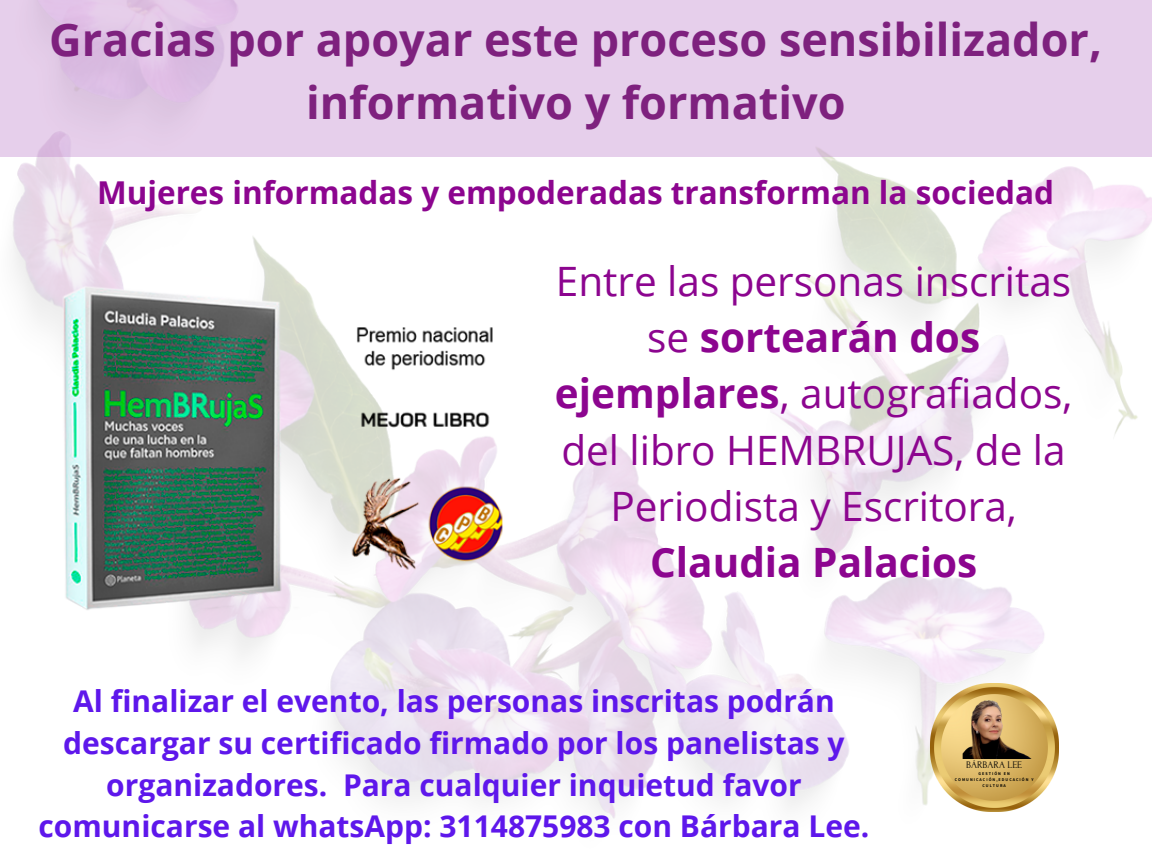
<style>
.page{position:relative;width:1152px;height:864px;background:#fff}
.page>*{position:absolute;margin:0;border:0;box-sizing:border-box;transform-origin:0 0}
.t1{font:700 45px/63px "Open Sans";color:#7e217e;text-align:center}
.t2{font:40.5px/56.2px "Open Sans";color:#8c058f;text-align:center}
.t3{font:700 40.5px "Open Sans";color:#8c058f}
.t4{font:700 31.5px "Open Sans";color:#8c058f}
.t5{font:700 30px/41.7px "Open Sans";color:#5e17eb;text-align:center}
.t6{font:10.2px "Forum";color:#000}
.t7{font:700 4.2px/5.8px "Assistant";letter-spacing:.25em;color:#000;text-align:center}
.s1{font-weight:700}
</style>
<div class="page">
<img style="left:0;top:156px;width:1152px;height:663px">
<svg style="left:0;top:0;width:1152px;height:156px;background:#e4cdea"></svg>
<img style="left:930px;top:684px;width:128px;height:127px">
<img style="left:962px;top:700px;width:85px;height:59px">
<img style="left:0;top:274px;width:576px;height:348px">
<h1 class="t1" style="left:49px;top:8px;width:1054px">Gracias por apoyar este proceso sensibilizador, informativo y formativo</h1>
<p class="t4" style="left:97px;top:170px;width:959px">Mujeres informadas y empoderadas transforman la sociedad</p>
<h2 class="t2" style="left:555px;top:252px;width:519px">Entre las personas inscritas se <span class="s1">sortearán dos ejemplares</span>, autografiados, del libro HEMBRUJAS, de la<br>Periodista y Escritora,</h2>
<h2 class="t3" style="left:650px;top:534px;width:329px">Claudia Palacios</h2>
<p class="t5" style="left:39px;top:680px;width:832px">Al finalizar el evento, las personas inscritas podrán descargar su certificado firmado por los panelistas y organizadores. Para cualquier inquietud favor comunicarse al whatsApp: 3114875983 con Bárbara Lee.</p>
<p class="t6" style="left:966px;top:759px;width:58px">BÁRBARA LEE</p>
<p class="t7" style="left:955px;top:771px;width:80px">GESTIÓN EN<br>COMUNICACIÓN,EDUCACIÓN Y<br>CULTURA</p>
</div>
